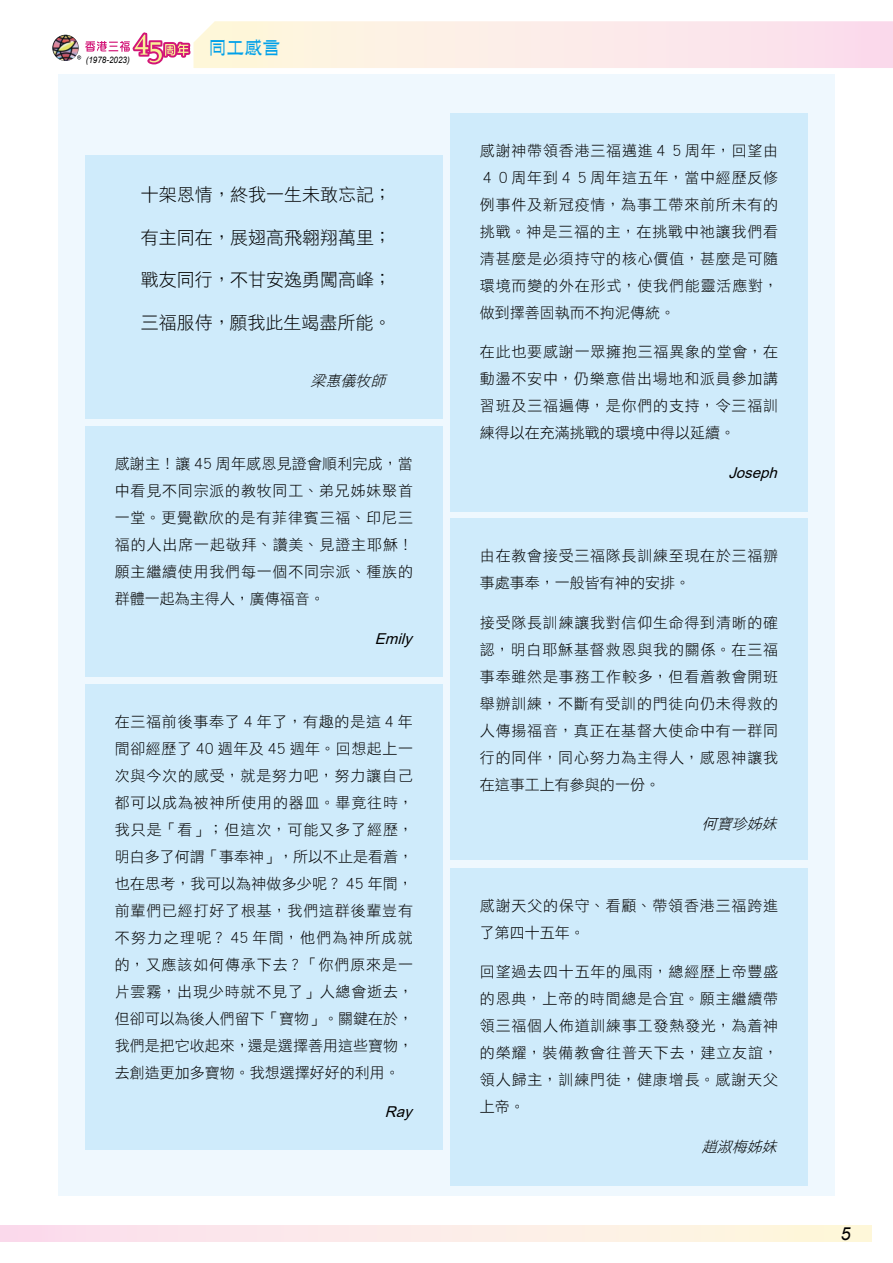
<style>
.page{position:relative;width:893px;height:1263px;background:#fff}
.page>*{position:absolute;margin:0;border:0;box-sizing:border-box;transform-origin:0 0}
.t1{font:18px "DF Hei HK W3";color:#000}
.t2{font:18px "DF Chi Li HK W5";color:#00a0e9}
.t3{font:italic 18px "Arial";color:#000}
.t4{font:15px/27px "DF Hei HK W3";letter-spacing:.05em;color:#000;text-align:justify}
.t5{font:italic 15px "DF Hei HK W3";color:#000}
.t6{font:italic 15px "Arial";color:#000}
.t7{font:italic 9px "Arial";color:#000;scale:.9 1}
</style>
<div class="page">
<img style="left:52px;top:35px;width:25px;height:26px">
<svg style="left:77px;top:21px;width:816px;height:47px;background:#fbe8e6"></svg>
<div style="left:0;top:1226px;width:872px;height:16px;background:linear-gradient(to right,#faddf0,#fefadd)"></div>
<div style="left:58px;top:74px;width:776px;height:1122px;background:#eff8fe"></div>
<div style="left:85px;top:427px;width:358px;height:250px;background:#cfebfb"></div>
<div style="left:450px;top:868px;width:358px;height:317px;background:#cfebfb"></div>
<div style="left:85px;top:155px;width:358px;height:264px;background:#cfebfb"></div>
<div style="left:450px;top:113px;width:358px;height:399px;background:#cfebfb"></div>
<div style="left:450px;top:518px;width:358px;height:342px;background:#cfebfb"></div>
<div style="left:85px;top:684px;width:358px;height:466px;background:#cfebfb"></div>
<p class="t7" style="left:86px;top:54px;width:51px">(1978-2023)</p>
<p class="t2" style="left:209px;top:37px;width:73px">同工感言</p>
<p class="t1" style="left:141px;top:184px;width:252px">十架恩情，終我一生未敢忘記；</p>
<p class="t1" style="left:141px;top:227px;width:252px">有主同在，展翅高飛翱翔萬里；</p>
<p class="t1" style="left:141px;top:270px;width:252px">戰友同行，不甘安逸勇闖高峰；</p>
<p class="t1" style="left:141px;top:313px;width:252px">三福服侍，願我此生竭盡所能。</p>
<p class="t5" style="left:311px;top:373px;width:81px">梁惠儀牧師</p>
<p class="t4" style="left:115px;top:450px;width:300px">感謝主！讓 45 周年感恩見證會順利完成，當中看見不同宗派的教牧同工、弟兄姊妹聚首一堂。更覺歡欣的是有菲律賓三福、印尼三福的人出席一起敬拜、讚美、見證主耶穌！願主繼續使用我們每一個不同宗派、種族的群體一起為主得人，廣傳福音。</p>
<p class="t6" style="left:375px;top:628px;width:44px">Emily</p>
<p class="t4" style="left:115px;top:707px;width:300px">在三福前後事奉了 4 年了，有趣的是這 4 年間卻經歷了 40 週年及 45 週年。回想起上一次與今次的感受，就是努力吧，努力讓自己都可以成為被神所使用的器皿。畢竟往時，我只是「看」；但這次，可能又多了經歷，明白多了何謂「事奉神」，所以不止是看着，也在思考，我可以為神做多少呢？ 45 年間，前輩們已經打好了根基，我們這群後輩豈有不努力之理呢？ 45 年間，他們為神所成就的，又應該如何傳承下去？「你們原來是一片雲霧，出現少時就不見了」人總會逝去，但卻可以為後人們留下「寶物」。關鍵在於，我們是把它收起來，還是選擇善用這些寶物，去創造更加多寶物。我想選擇好好的利用。</p>
<p class="t6" style="left:385px;top:1102px;width:34px">Ray</p>
<p class="t4" style="left:480px;top:136px;width:300px">感謝神帶領香港三福邁進４５周年，回望由４０周年到４５周年這五年，當中經歷反修例事件及新冠疫情，為事工帶來前所未有的挑戰。神是三福的主，在挑戰中祂讓我們看清甚麼是必須持守的核心價值，甚麼是可隨環境而變的外在形式，使我們能靈活應對，做到擇善固執而不拘泥傳統。</p>
<p class="t4" style="left:480px;top:338px;width:300px">在此也要感謝一眾擁抱三福異象的堂會，在動盪不安中，仍樂意借出場地和派員參加講習班及三福遍傳，是你們的支持，令三福訓練得以在充滿挑戰的環境中得以延續。</p>
<p class="t6" style="left:728px;top:462px;width:55px">Joseph</p>
<p class="t4" style="left:480px;top:542px;width:300px">由在教會接受三福隊長訓練至現在於三福辧事處事奉，一般皆有神的安排。</p>
<p class="t4" style="left:480px;top:608px;width:300px">接受隊長訓練讓我對信仰生命得到清晰的確認，明白耶穌基督救恩與我的關係。在三福事奉雖然是事務工作較多，但看着教會開班舉辦訓練，不斷有受訓的門徒向仍未得救的人傳揚福音，真正在基督大使命中有一群同行的同伴，同心努力為主得人，感恩神讓我在這事工上有參與的一份。</p>
<p class="t5" style="left:702px;top:816px;width:81px">何寶珍姊妹</p>
<p class="t4" style="left:480px;top:891px;width:300px">感謝天父的保守、看顧、帶領香港三福跨進了第四十五年。</p>
<p class="t4" style="left:480px;top:958px;width:300px">回望過去四十五年的風雨，總經歷上帝豐盛的恩典，上帝的時間總是合宜。願主繼續帶領三福個人佈道訓練事工發熱發光，為着神的榮耀，裝備教會往普天下去，建立友誼，領人歸主，訓練門徒，健康增長。感謝天父上帝。</p>
<p class="t5" style="left:702px;top:1139px;width:81px">趙淑梅姊妹</p>
<p class="t3" style="left:840px;top:1222px;width:12px">5</p>
</div>
